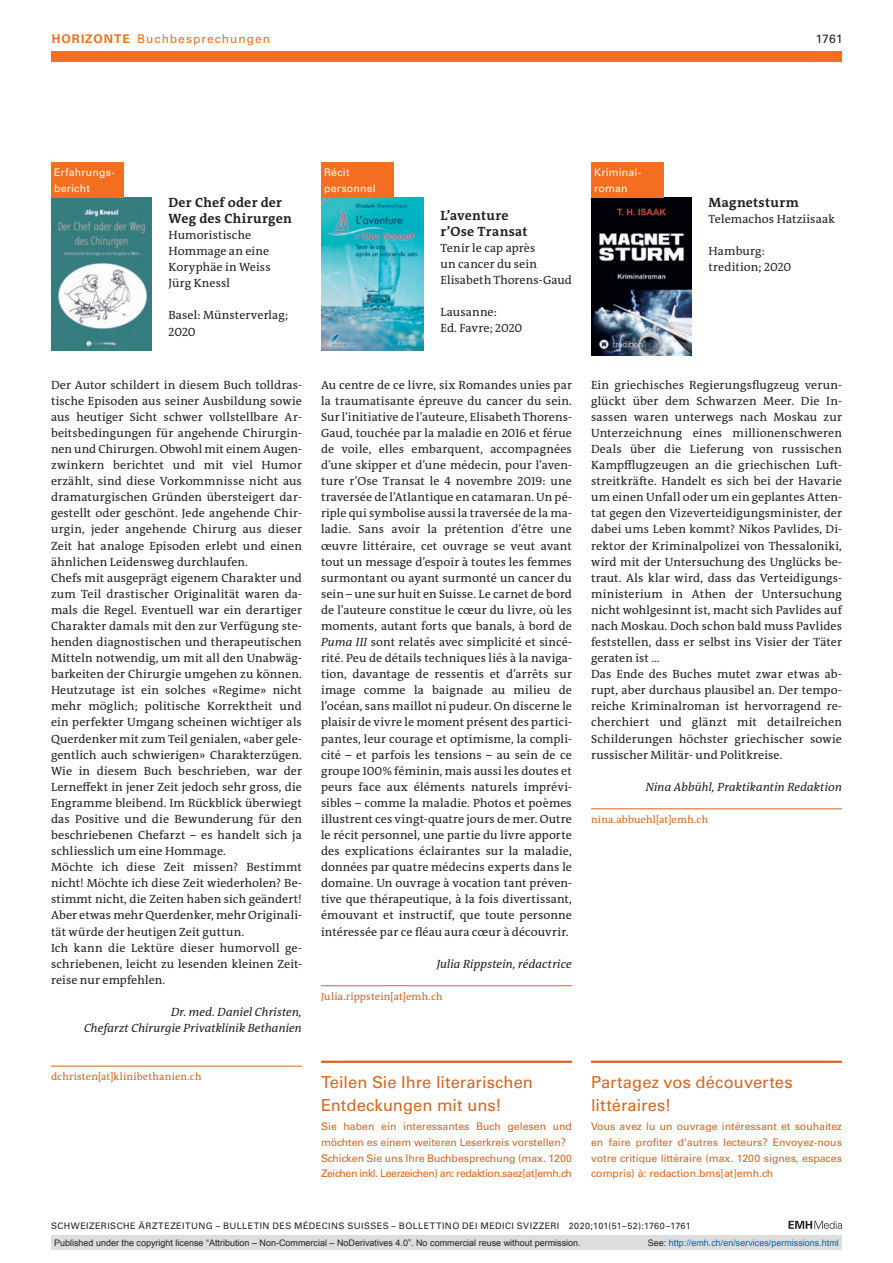
<style>
.page{position:relative;width:893px;height:1263px;background:#fff}
.page>*{position:absolute;margin:0;border:0;box-sizing:border-box;transform-origin:0 0}
.boxed-title-line{font:16.5px/22.5px "Univers LT Std";letter-spacing:.005em;color:#dc641c}
.section-h2{font:700 13.5px/16px "The Antiqua B W7";letter-spacing:.02em;color:#231f20}
.section-pn{font:12px/16px "The Antiqua B W5 Plain";letter-spacing:.01em;color:#231f20;text-align:justify}
.section-pn-2{font:italic 12px/16px "The Antiqua B W5 Plain";letter-spacing:.01em;color:#231f20;text-align:right}
.ressort{font:12px "Univers LT Std";letter-spacing:.085em;color:#f36e21}
.ressort-2{font:12px "Univers LT Std";color:#231f20}
.boxed-text{font:10.5px/15.8px "Univers LT Std";letter-spacing:-.005em;color:#dc641c}
.boxed-text-2{font:10.5px/15.8px "Univers LT Std";letter-spacing:-.035em;color:#dc641c}
.section-ps{font:10.5px "The Antiqua B W5 Plain";letter-spacing:.015em;color:#dc641c}
.fig-caption{font:10.5px/15.8px "Univers LT Std";letter-spacing:.025em;color:#fff}
.t1{font:9px "Arial";color:#231f20}
.fusszeile{font:9px "Univers LT Std";letter-spacing:.045em;color:#231f20}
.t2{font:9px "Arial";color:#0066b3}
.s1{font-weight:700}
.s2{font-style:italic}
.s3{color:#231f20}
</style>
<div class="page">
<svg style="left:788px;top:1221px;width:54px;height:8px"></svg>
<div style="left:51px;top:51px;width:791px;height:11px;background:#f36e21"></div>
<hr style="left:51px;top:1066px;width:251px;height:1px;background:#dc641c">
<hr style="left:321px;top:985px;width:251px;height:1px;background:#dc641c">
<hr style="left:591px;top:808px;width:251px;height:1px;background:#dc641c">
<hr style="left:321px;top:1060px;width:251px;height:3px;background:#dc641c">
<hr style="left:591px;top:1060px;width:251px;height:3px;background:#dc641c">
<img style="left:321px;top:198px;width:103px;height:153px">
<div style="left:321px;top:162px;width:72px;height:36px;background:#f36e21"></div>
<img style="left:591px;top:198px;width:101px;height:158px">
<div style="left:591px;top:162px;width:72px;height:36px;background:#f36e21"></div>
<img style="left:51px;top:198px;width:101px;height:153px">
<div style="left:51px;top:162px;width:72px;height:36px;background:#f36e21"></div>
<div style="left:51px;top:1235px;width:791px;height:15px;background:#dcdddf"></div>
<p class="ressort" style="left:52px;top:31px;width:220px"><span class="s1">HORIZONTE</span> Buchbesprechungen</p>
<p class="ressort-2" style="left:816px;top:31px;width:29px">1761</p>
<p class="fig-caption" style="left:54px;top:164px;width:62px">Erfahrungs&shy;bericht</p>
<p class="section-h2" style="left:169px;top:194px;width:125px">Der Chef oder der<br>Weg des Chirurgen</p>
<p class="section-pn" style="left:169px;top:227px;width:104px;text-align:left">Humoristische<br>Hommage an eine<br>Koryphäe in Weiss</p>
<p class="section-pn" style="left:169px;top:275px;width:63px">Jürg Knessl</p>
<p class="section-pn" style="left:169px;top:307px;width:121px">Basel: Münsterverlag;<br>2020</p>
<p class="section-pn" style="left:51px;top:377px;width:252px">Der Autor schildert in diesem Buch tolldras&shy;tische Episoden aus seiner Ausbildung sowie aus heutiger Sicht schwer vollstellbare Ar&shy;beitsbedingungen für angehende Chirurgin&shy;nen und Chirurgen. Obwohl mit einem Augen&shy;zwinkern berichtet und mit viel Humor erzählt, sind diese Vorkommnisse nicht aus dramaturgischen Gründen übersteigert dar&shy;gestellt oder geschönt. Jede angehende Chir&shy;urgin, jeder angehende Chirurg aus dieser Zeit hat analoge Episoden erlebt und einen ähnlichen Leidensweg durchlaufen.</p>
<p class="section-pn" style="left:51px;top:570px;width:252px">Chefs mit ausgeprägt eigenem Charakter und zum Teil drastischer Originalität waren da&shy;mals die Regel. Eventuell war ein derartiger Charakter damals mit den zur Verfügung ste&shy;henden diagnostischen und therapeutischen Mitteln notwendig, um mit all den Unabwäg&shy;barkeiten der Chirurgie umgehen zu können.<br>Heutzutage ist ein solches «Regime» nicht mehr möglich; politische Korrektheit und ein perfekter Umgang scheinen wichtiger als Querdenker mit zum Teil genialen, «aber gele&shy;gentlich auch schwierigen» Charakterzügen.<br>Wie in diesem Buch beschrieben, war der Lerneffekt in jener Zeit jedoch sehr gross, die Engramme bleibend. Im Rückblick überwiegt das Positive und die Bewunderung für den beschriebenen Chefarzt – es handelt sich ja schliesslich um eine Hommage.</p>
<p class="section-pn" style="left:51px;top:859px;width:252px">Möchte ich diese Zeit missen? Bestimmt nicht! Möchte ich diese Zeit wiederholen? Be&shy;stimmt nicht, die Zeiten haben sich geändert!<br>Aber etwas mehr Querdenker, mehr Originali&shy;tät würde der heutigen Zeit guttun.</p>
<p class="section-pn" style="left:51px;top:940px;width:252px">Ich kann die Lektüre dieser humorvoll ge&shy;schriebenen, leicht zu lesenden kleinen Zeit&shy;reise nur empfehlen.</p>
<p class="section-pn-2" style="left:84px;top:1004px;width:219px">Dr. med. Daniel Christen,<br>Chefarzt Chirurgie Privatklinik Bethanien</p>
<p class="section-ps" style="left:51px;top:1070px;width:152px">dchristen[at]klinibethanien.ch</p>
<p class="fig-caption" style="left:324px;top:164px;width:53px">Récit personnel</p>
<p class="fig-caption" style="left:594px;top:164px;width:48px">Kriminal&shy;roman</p>
<p class="section-h2" style="left:441px;top:207px;width:89px">L’aventure r’Ose Transat</p>
<p class="section-pn" style="left:441px;top:240px;width:98px">Tenir le cap après un cancer du sein</p>
<p class="section-pn" style="left:441px;top:272px;width:133px">Elisabeth Thorens-Gaud</p>
<p class="section-pn" style="left:441px;top:304px;width:83px">Lausanne:<br>Ed. Favre; 2020</p>
<p class="section-h2" style="left:709px;top:194px;width:92px">Magnetsturm</p>
<p class="section-pn" style="left:709px;top:211px;width:128px">Telemachos Hatziisaak</p>
<p class="section-pn" style="left:709px;top:243px;width:84px">Hamburg: tredition; 2020</p>
<p class="section-pn" style="left:321px;top:377px;width:252px">Au centre de ce livre, six Romandes unies par la traumatisante épreuve du cancer du sein.<br>Sur l’initiative de l’auteure, Elisabeth Thorens-Gaud, touchée par la maladie en 2016 et férue de voile, elles embarquent, accompagnées d’une skipper et d’une médecin, pour l’aven&shy;ture r’Ose Transat le 4 novembre 2019: une traversée de l’Atlantique en catamaran. Un pé&shy;riple qui symbolise aussi la traversée de la ma&shy;ladie. Sans avoir la prétention d’être une œuvre littéraire, cet ouvrage se veut avant tout un message d’espoir à toutes les femmes surmontant ou ayant surmonté un cancer du sein – une sur huit en Suisse. Le carnet de bord de l’auteure constitue le cœur du livre, où les moments, autant forts que banals, à bord de <span class="s2">Puma III</span> sont relatés avec simplicité et sincé&shy;rité. Peu de détails techniques liés à la naviga&shy;tion, davantage de ressentis et d’arrêts sur image comme la baignade au milieu de l’océan, sans maillot ni pudeur. On discerne le plaisir de vivre le moment présent des partici&shy;pantes, leur courage et optimisme, la compli&shy;cité – et parfois les tensions – au sein de ce groupe 100% féminin, mais aussi les doutes et peurs face aux éléments naturels imprévi&shy;sibles – comme la maladie. Photos et poèmes illustrent ces vingt-quatre jours de mer. Outre le récit personnel, une partie du livre apporte des explications éclairantes sur la maladie, données par quatre médecins experts dans le domaine. Un ouvrage à vocation tant préven&shy;tive que thérapeutique, à la fois divertissant, émouvant et instructif, que toute personne intéressée par ce fléau aura cœur à découvrir.</p>
<p class="section-pn-2" style="left:437px;top:956px;width:137px">Julia Rippstein, rédactrice</p>
<p class="section-ps" style="left:321px;top:989px;width:123px">Julia.rippstein[at]emh.ch</p>
<p class="section-pn" style="left:591px;top:377px;width:252px">Ein griechisches Regierungsflugzeug verun&shy;glückt über dem Schwarzen Meer. Die In&shy;sassen waren unterwegs nach Moskau zur Unterzeichnung eines millionenschweren Deals über die Lieferung von russischen Kampfflugzeugen an die griechischen Luft&shy;streitkräfte. Handelt es sich bei der Havarie um einen Unfall oder um ein geplantes Atten&shy;tat gegen den Vizeverteidigungsminister, der dabei ums Leben kommt? Nikos Pavlides, Di&shy;rektor der Kriminalpolizei von Thessaloniki, wird mit der Untersuchung des Unglücks be&shy;traut. Als klar wird, dass das Verteidigungs&shy;ministerium in Athen der Untersuchung nicht wohlgesinnt ist, macht sich Pavlides auf nach Moskau. Doch schon bald muss Pavlides feststellen, dass er selbst ins Visier der Täter geraten ist …</p>
<p class="section-pn" style="left:591px;top:666px;width:252px">Das Ende des Buches mutet zwar etwas ab&shy;rupt, aber durchaus plausibel an. Der tempo&shy;reiche Kriminalroman ist hervorragend re&shy;cherchiert und glänzt mit detailreichen Schilderungen höchster griechischer sowie russischer Militär- und Politkreise.</p>
<p class="section-pn-2" style="left:646px;top:779px;width:198px">Nina Abbühl, Praktikantin Redaktion</p>
<p class="section-ps" style="left:591px;top:813px;width:119px">nina.abbuehl[at]emh.ch</p>
<p class="boxed-title-line" style="left:321px;top:1071px;width:213px">Teilen Sie Ihre literarischen<br>Entdeckungen mit uns!</p>
<p class="boxed-text" style="left:321px;top:1118px;width:252px">Sie haben ein interessantes Buch gelesen und möchten es einem weiteren Leserkreis vorstellen?</p>
<p class="boxed-text-2" style="left:321px;top:1150px;width:252px">Schicken Sie uns Ihre Buchbesprechung (max. 1200<br>Zeichen inkl. Leerzeichen) an: redaktion.saez[at]emh.ch</p>
<p class="boxed-title-line" style="left:591px;top:1071px;width:203px">Partagez vos découvertes littéraires!</p>
<p class="boxed-text" style="left:591px;top:1118px;width:252px;text-align:justify">Vous avez lu un ouvrage intéressant et souhaitez en faire profiter d’autres lecteurs? Envoyez-nous votre critique littéraire (max. 1200 signes, espaces compris) à: redaction.bms[at]emh.ch</p>
<p class="fusszeile" style="left:51px;top:1220px;width:641px">SCHWEIZERISCHE ÄRZTEZEITUNG – BULLETIN DES MÉDECINS SUISSES – BOLLETTINO DEI MEDICI SVIZZERI 2020;101(51–52):1760–1761</p>
<p class="t1" style="left:54px;top:1237px;width:528px">Published under the copyright license “Attribution – Non-Commercial – NoDerivatives 4.0”. No commercial reuse without permission.</p>
<p class="t2" style="left:648px;top:1237px;width:193px"><span class="s3">See:</span> http://emh.ch/en/services/permissions.html</p>
</div>
